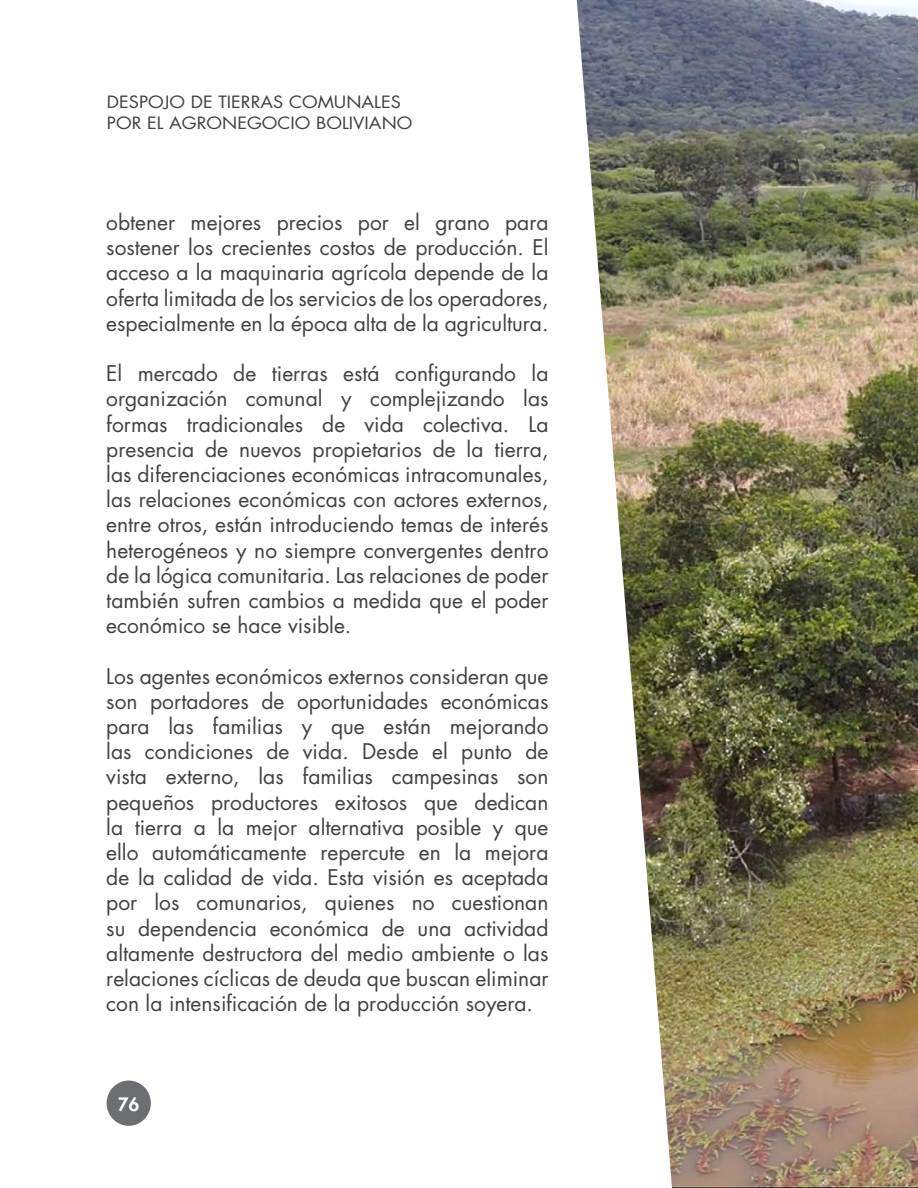
<style>
.page{position:relative;width:918px;height:1188px;background:#fff}
.page>*{position:absolute;margin:0;border:0;box-sizing:border-box;transform-origin:0 0}
.t1{font:21px/25.2px "Futura Std";color:#414042;text-align:justify}
.t2{font:800 18px "Futura Std";color:#fff}
.t3{font:16.5px/21px "Futura Std";color:#414042;scale:1.1 1}
</style>
<div class="page">
<div style="left:107px;top:1081px;width:44px;height:45px;background:#6d6e71;border-radius:50%"></div>
<img style="left:577px;top:0;width:341px;height:1188px">
<p class="t3" style="left:107px;top:92px;width:279px">DESPOJO DE TIERRAS COMUNALES<br>POR EL AGRONEGOCIO BOLIVIANO</p>
<p class="t1" style="left:106px;top:210px;width:444px">obtener mejores precios por el grano para sostener los crecientes costos de producción. El acceso a la maquinaria agrícola depende de la oferta limitada de los servicios de los operadores, especialmente en la época alta de la agricultura.</p>
<p class="t1" style="left:106px;top:361px;width:444px">El mercado de tierras está configurando la organización comunal y complejizando las formas tradicionales de vida colectiva. La presencia de nuevos propietarios de la tierra, las diferenciaciones económicas intracomunales, las relaciones económicas con actores externos, entre otros, están introduciendo temas de interés heterogéneos y no siempre convergentes dentro de la lógica comunitaria. Las relaciones de poder también sufren cambios a medida que el poder económico se hace visible.</p>
<p class="t1" style="left:106px;top:663px;width:444px">Los agentes económicos externos consideran que son portadores de oportunidades económicas para las familias y que están mejorando las condiciones de vida. Desde el punto de vista externo, las familias campesinas son pequeños productores exitosos que dedican la tierra a la mejor alternativa posible y que ello automáticamente repercute en la mejora de la calidad de vida. Esta visión es aceptada por los comunarios, quienes no cuestionan su dependencia económica de una actividad altamente destructora del medio ambiente o las relaciones cíclicas de deuda que buscan eliminar con la intensificación de la producción soyera.</p>
<p class="t2" style="left:118px;top:1093px;width:22px">76</p>
</div>
